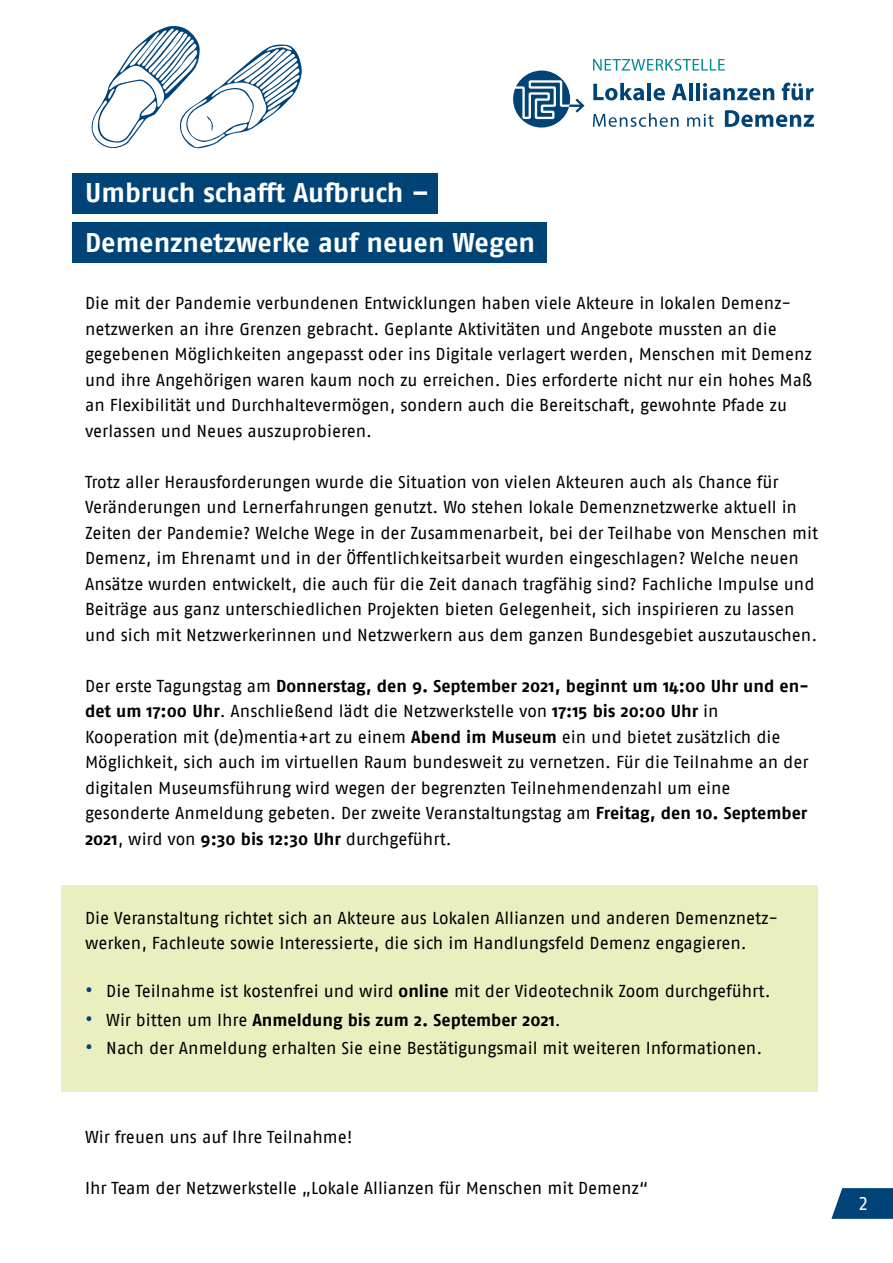
<style>
.page{position:relative;width:893px;height:1263px;background:#fff}
.page>*{position:absolute;margin:0;border:0;box-sizing:border-box;transform-origin:0 0}
.t1{font:700 27px/49.5px "Fago Pro";letter-spacing:-.005em;color:#fff}
.t2{font:19.5px "Fago Pro";color:#fff}
.t3{font:17.25px/25.5px "Fago Pro";letter-spacing:-.005em;color:#000}
.t4{font:700 17.25px "Fago Pro";color:#000}
.s1{font-weight:700}
.s2{font-weight:700;font-size:19.5px;color:#004377}
.s3{font-size:19.5px;color:#004377}
.s4{font-weight:400}
</style>
<div class="page">
<div style="left:72px;top:222px;width:475px;height:41px;background:#004377"></div>
<div style="left:72px;top:173px;width:366px;height:41px;background:#004377"></div>
<svg style="left:831px;top:1188px;width:62px;height:31px;background:#1a5684"></svg>
<svg style="left:593px;top:59px;width:132px;height:12px"></svg>
<div style="left:513px;top:71px;width:57px;height:57px;background:#004377;border-radius:50%"></div>
<svg style="left:513px;top:80px;width:72px;height:39px"></svg>
<svg style="left:593px;top:83px;width:51px;height:17px"></svg>
<hr style="left:647px;top:83px;width:4px;height:17px;background:#004377">
<svg style="left:654px;top:88px;width:11px;height:12px"></svg>
<svg style="left:672px;top:84px;width:15px;height:16px"></svg>
<hr style="left:689px;top:83px;width:4px;height:17px;background:#004377">
<hr style="left:696px;top:83px;width:4px;height:17px;background:#004377">
<svg style="left:703px;top:83px;width:71px;height:17px"></svg>
<svg style="left:782px;top:83px;width:31px;height:17px"></svg>
<svg style="left:725px;top:110px;width:89px;height:17px"></svg>
<svg style="left:593px;top:113px;width:86px;height:14px"></svg>
<svg style="left:687px;top:114px;width:27px;height:13px"></svg>
<svg style="left:91px;top:26px;width:211px;height:123px"></svg>
<div style="left:61px;top:884px;width:757px;height:207px;background:#ebefbf"></div>
<h1 class="t1" style="left:85px;top:168px;width:452px">Umbruch schafft Aufbruch –<br>Demenznetzwerke auf neuen Wegen</h1>
<p class="t3" style="left:85px;top:290px;width:729px">Die mit der Pandemie verbundenen Entwicklungen haben viele Akteure in lokalen Demenz&shy;netzwerken an ihre Grenzen gebracht. Geplante Aktivitäten und Angebote mussten an die gegebenen Möglichkeiten angepasst oder ins Digitale verlagert werden, Menschen mit Demenz und ihre Angehörigen waren kaum noch zu erreichen. Dies erforderte nicht nur ein hohes Maß an Flexibilität und Durchhaltevermögen, sondern auch die Bereitschaft, gewohnte Pfade zu verlassen und Neues auszuprobieren.</p>
<p class="t3" style="left:85px;top:469px;width:734px">Trotz aller Herausforderungen wurde die Situation von vielen Akteuren auch als Chance für Veränderungen und Lernerfahrungen genutzt. Wo stehen lokale Demenznetzwerke aktuell in Zeiten der Pandemie? Welche Wege in der Zusammenarbeit, bei der Teilhabe von Menschen mit Demenz, im Ehrenamt und in der Öffentlichkeitsarbeit wurden eingeschlagen? Welche neuen Ansätze wurden entwickelt, die auch für die Zeit danach tragfähig sind? Fachliche Impulse und Beiträge aus ganz unterschiedlichen Projekten bieten Gelegenheit, sich inspirieren zu lassen und sich mit Netzwerkerinnen und Netzwerkern aus dem ganzen Bundesgebiet auszutauschen.</p>
<p class="t3" style="left:85px;top:673px;width:725px">Der erste Tagungstag am <span class="s1">Donnerstag, den 9. September 2021, beginnt um 14:00 Uhr und en&shy;det um 17:00 Uhr</span>. Anschließend lädt die Netzwerkstelle von <span class="s1">17:15 bis 20:00 Uhr</span> in Kooperation mit (de)mentia+art zu einem <span class="s1">Abend im Museum</span> ein und bietet zusätzlich die Möglichkeit, sich auch im virtuellen Raum bundesweit zu vernetzen. Für die Teilnahme an der digitalen Museumsführung wird wegen der begrenzten Teilnehmendenzahl um eine gesonderte Anmeldung gebeten. Der zweite Veranstaltungstag am <span class="s1">Freitag, den 10. September 2021</span>, wird von <span class="s1">9:30 bis 12:30 Uhr</span> durchgeführt.</p>
<p class="t3" style="left:85px;top:905px;width:695px">Die Veranstaltung richtet sich an Akteure aus Lokalen Allianzen und anderen Demenznetz&shy;werken, Fachleute sowie Interessierte, die sich im Handlungsfeld Demenz engagieren.</p>
<p class="t3" style="left:85px;top:978px;width:687px"><span class="s2">•</span> Die Teilnahme ist kostenfrei und wird <span class="s1">online</span> mit der Videotechnik Zoom durchgeführt.</p>
<p class="t4" style="left:85px;top:1009px;width:477px"><span class="s3">•</span> <span class="s4">Wir bitten um Ihre</span> Anmeldung bis zum 2. September 2021<span class="s4">.</span></p>
<p class="t3" style="left:85px;top:1035px;width:679px"><span class="s2">•</span> Nach der Anmeldung erhalten Sie eine Bestätigungsmail mit weiteren Informationen.</p>
<p class="t3" style="left:85px;top:1125px;width:269px">Wir freuen uns auf Ihre Teilnahme!</p>
<p class="t3" style="left:85px;top:1176px;width:565px">Ihr Team der Netzwerkstelle „Lokale Allianzen für Menschen mit Demenz“</p>
<p class="t2" style="left:859px;top:1191px;width:10px">2</p>
</div>
